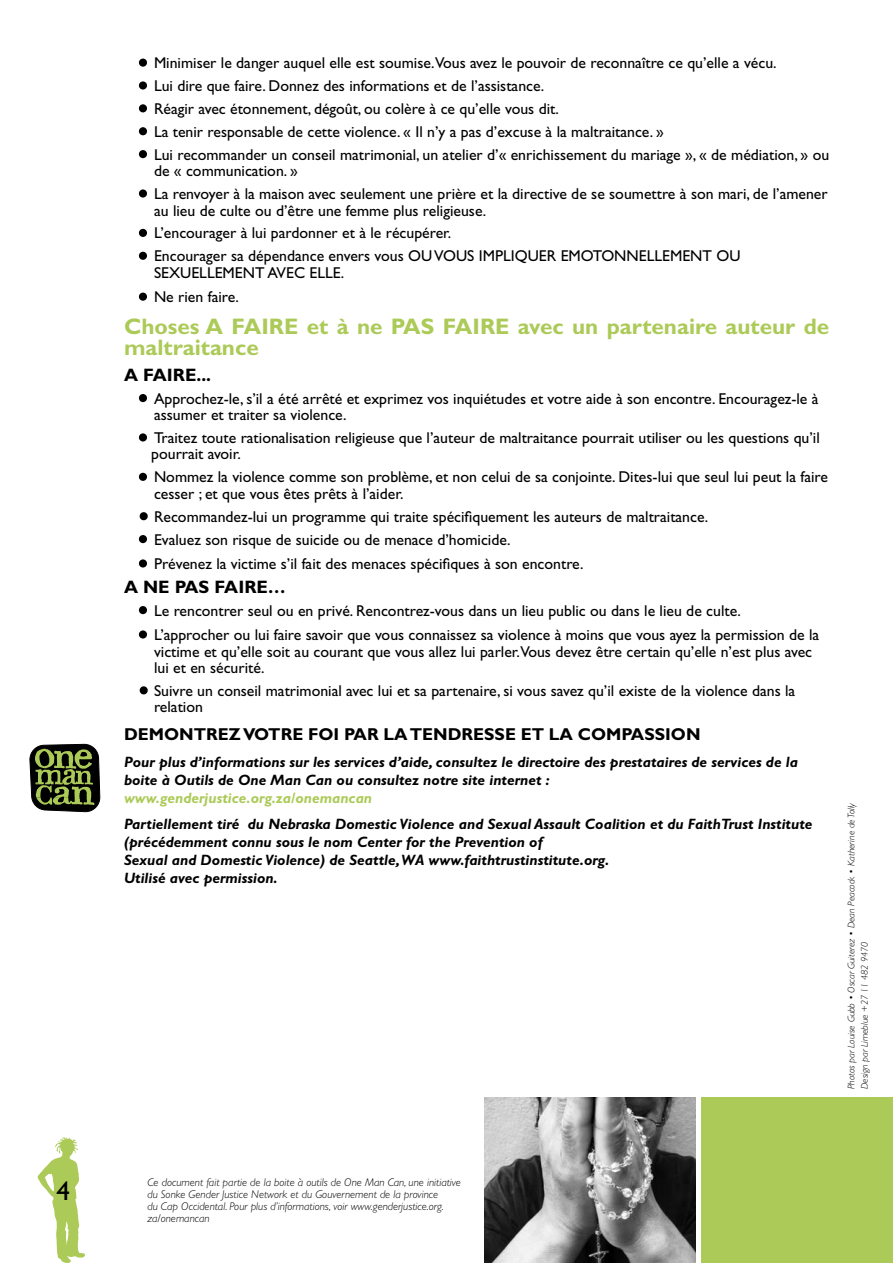
<style>
.page{position:relative;width:893px;height:1263px;background:#fff}
.page>*{position:absolute;margin:0;border:0;box-sizing:border-box;transform-origin:0 0}
.t1{font:27px "Gill Sans";color:#000}
.t2{font:700 22.5px/21px "Gill Sans";color:#acca57}
.t3{font:700 18px "Gill Sans";color:#000}
.t4{font:700 17.25px "Gill Sans";color:#000}
.t5{font:15.75px/16.5px "Gill Sans";color:#000}
.t6{font:italic 700 15px/18px "Gill Sans";color:#000}
.t7{font:italic 700 15px "Gill Sans";color:#acca57}
.t8{font:italic 300 11.25px/12px "Gill Sans";color:#000}
.t9{font:italic 300 9.75px/13.5px "Gill Sans";color:#000}
.s1{font-weight:800}
</style>
<div class="page">
<svg style="left:37px;top:1137px;width:48px;height:126px"></svg>
<div style="left:139px;top:59px;width:8px;height:8px;border:3px solid #000;border-radius:50%"></div>
<div style="left:139px;top:81px;width:8px;height:9px;border:3px solid #000;border-radius:50%"></div>
<div style="left:139px;top:104px;width:8px;height:8px;border:3px solid #000;border-radius:50%"></div>
<div style="left:139px;top:127px;width:8px;height:8px;border:3px solid #000;border-radius:50%"></div>
<div style="left:139px;top:150px;width:8px;height:8px;border:3px solid #000;border-radius:50%"></div>
<div style="left:139px;top:189px;width:8px;height:9px;border:3px solid #000;border-radius:50%"></div>
<div style="left:139px;top:229px;width:8px;height:8px;border:3px solid #000;border-radius:50%"></div>
<div style="left:139px;top:252px;width:8px;height:8px;border:3px solid #000;border-radius:50%"></div>
<div style="left:139px;top:293px;width:8px;height:8px;border:3px solid #000;border-radius:50%"></div>
<div style="left:139px;top:394px;width:8px;height:8px;border:3px solid #000;border-radius:50%"></div>
<div style="left:139px;top:433px;width:8px;height:8px;border:3px solid #000;border-radius:50%"></div>
<div style="left:139px;top:473px;width:8px;height:8px;border:3px solid #000;border-radius:50%"></div>
<div style="left:140px;top:512px;width:8px;height:8px;border:3px solid #000;border-radius:50%"></div>
<div style="left:139px;top:535px;width:8px;height:8px;border:3px solid #000;border-radius:50%"></div>
<div style="left:139px;top:559px;width:8px;height:8px;border:3px solid #000;border-radius:50%"></div>
<div style="left:139px;top:606px;width:8px;height:8px;border:3px solid #000;border-radius:50%"></div>
<div style="left:139px;top:630px;width:8px;height:8px;border:3px solid #000;border-radius:50%"></div>
<div style="left:140px;top:686px;width:8px;height:8px;border:3px solid #000;border-radius:50%"></div>
<svg style="left:30px;top:744px;width:70px;height:68px;background:#47502c"></svg>
<img style="left:485px;top:1097px;width:210px;height:166px">
<div style="left:702px;top:1097px;width:191px;height:166px;background:#acca57"></div>
<p class="t5" style="left:139px;top:55px;width:639px"><span class="s1">•</span> Minimiser le danger auquel elle est soumise.Vous avez le pouvoir de reconnaître ce qu’elle a vécu.</p>
<p class="t5" style="left:139px;top:78px;width:407px"><span class="s1">•</span> Lui dire que faire. Donnez des informations et de l’assistance.</p>
<p class="t5" style="left:139px;top:100px;width:421px"><span class="s1">•</span> Réagir avec étonnement, dégoût, ou colère à ce qu’elle vous dit.</p>
<p class="t5" style="left:139px;top:123px;width:526px"><span class="s1">•</span> La tenir responsable de cette violence. « Il n’y a pas d’excuse à la maltraitance. »</p>
<p class="t5" style="left:154px;top:146px;width:677px;text-indent:-15px"><span class="s1">•</span> Lui recommander un conseil matrimonial, un atelier d’« enrichissement du mariage », « de médiation, » ou de « communication. »</p>
<p class="t5" style="left:154px;top:186px;width:675px;text-indent:-15px"><span class="s1">•</span> La renvoyer à la maison avec seulement une prière et la directive de se soumettre à son mari, de l’amener au lieu de culte ou d’être une femme plus religieuse.</p>
<p class="t5" style="left:139px;top:225px;width:314px"><span class="s1">•</span> L’encourager à lui pardonner et à le récupérer.</p>
<p class="t5" style="left:154px;top:248px;width:588px;text-indent:-15px"><span class="s1">•</span> Encourager sa dépendance envers vous OU VOUS IMPLIQUER EMOTONNELLEMENT OU<br>SEXUELLEMENT AVEC ELLE.</p>
<p class="t5" style="left:139px;top:289px;width:102px"><span class="s1">•</span> Ne rien faire.</p>
<h2 class="t2" style="left:124px;top:316px;width:707px">Choses A FAIRE et à ne PAS FAIRE avec un partenaire auteur de maltraitance</h2>
<p class="t3" style="left:124px;top:365px;width:89px">A FAIRE...</p>
<p class="t5" style="left:154px;top:390px;width:666px;text-indent:-15px"><span class="s1">•</span> Approchez-le, s’il a été arrêté et exprimez vos inquiétudes et votre aide à son encontre. Encouragez-le à assumer et traiter sa violence.</p>
<p class="t5" style="left:151px;top:429px;width:670px;text-indent:-12px"><span class="s1">•</span> Traitez toute rationalisation religieuse que l’auteur de maltraitance pourrait utiliser ou les questions qu’il pourrait avoir.</p>
<p class="t5" style="left:154px;top:469px;width:675px;text-indent:-15px"><span class="s1">•</span> Nommez la violence comme son problème, et non celui de sa conjointe. Dites-lui que seul lui peut la faire cesser ; et que vous êtes prêts à l’aider.</p>
<p class="t5" style="left:140px;top:508px;width:570px"><span class="s1">•</span> Recommandez-lui un programme qui traite spécifiquement les auteurs de maltraitance.</p>
<p class="t5" style="left:139px;top:531px;width:373px"><span class="s1">•</span> Evaluez son risque de suicide ou de menace d’homicide.</p>
<p class="t5" style="left:139px;top:555px;width:446px"><span class="s1">•</span> Prévenez la victime s’il fait des menaces spécifiques à son encontre.</p>
<p class="t3" style="left:124px;top:577px;width:163px">A NE PAS FAIRE…</p>
<p class="t5" style="left:139px;top:602px;width:603px"><span class="s1">•</span> Le rencontrer seul ou en privé. Rencontrez-vous dans un lieu public ou dans le lieu de culte.</p>
<p class="t5" style="left:154px;top:627px;width:667px;text-indent:-15px"><span class="s1">•</span> L’approcher ou lui faire savoir que vous connaissez sa violence à moins que vous ayez la permission de la victime et qu’elle soit au courant que vous allez lui parler.Vous devez être certain qu’elle n’est plus avec lui et en sécurité.</p>
<p class="t5" style="left:154px;top:682px;width:643px;text-indent:-14px"><span class="s1">•</span> Suivre un conseil matrimonial avec lui et sa partenaire, si vous savez qu’il existe de la violence dans la relation</p>
<p class="t4" style="left:124px;top:724px;width:578px">DEMONTREZ VOTRE FOI PAR LA TENDRESSE ET LA COMPASSION</p>
<p class="t6" style="left:124px;top:753px;width:675px">Pour plus d’informations sur les services d’aide, consultez le directoire des prestataires de services de la boite à Outils de One Man Can ou consultez notre site internet :</p>
<p class="t7" style="left:124px;top:789px;width:250px">www.genderjustice.org.za/onemancan</p>
<p class="t6" style="left:124px;top:815px;width:690px">Partiellement tiré du Nebraska Domestic Violence and Sexual Assault Coalition et du FaithTrust Institute (précédemment connu sous le nom Center for the Prevention of<br>Sexual and Domestic Violence) de Seattle, WA www.faithtrustinstitute.org.<br>Utilisé avec permission.</p>
<p class="t9" style="left:844px;top:1089px;width:288px;rotate:-90deg">Photos par Louise Gubb • Oscar Guiterez • Dean Peacock • Katherine de Tolly<br>Design par Limeblue +27 11 482 9470</p>
<h1 class="t1" style="left:57px;top:1176px;width:15px">4</h1>
<p class="t8" style="left:147px;top:1176px;width:315px">Ce document fait partie de la boite à outils de One Man Can, une initiative du Sonke Gender Justice Network et du Gouvernement de la province<br>du Cap Occidental. Pour plus d’informations, voir www.genderjustice.org. za/onemancan</p>
</div>
